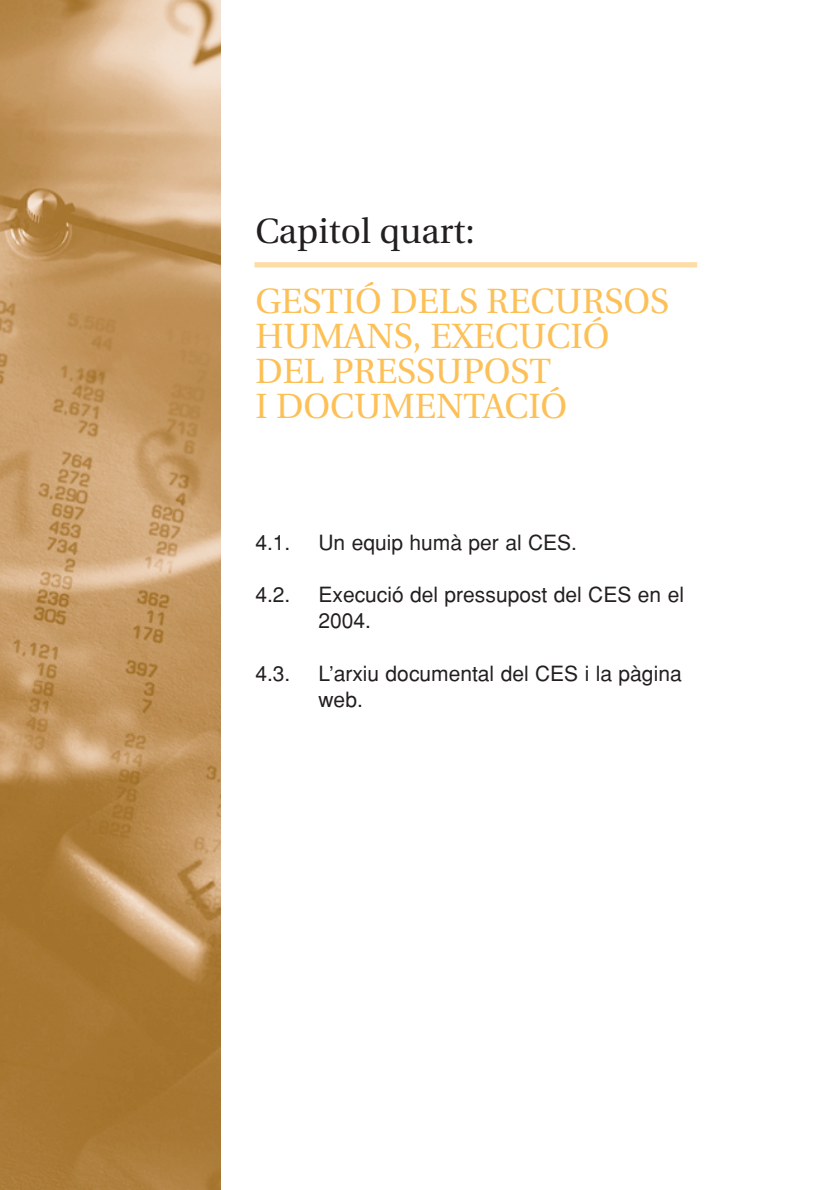
<style>
.page{position:relative;width:818px;height:1190px;background:#fff}
.page>*{position:absolute;margin:0;border:0;box-sizing:border-box;transform-origin:0 0}
.t1{font:35px/35px "Utopia";color:#fdc056}
.t2{font:35px "Utopia";color:#231f20}
.t3{font:21px/26.2px "Helvetica";color:#231f20}
</style>
<div class="page">
<div style="left:254px;top:262px;width:443px;height:5px;background:#fedca6"></div>
<img style="left:1px;top:0;width:219px;height:1190px">
<h1 class="t2" style="left:255px;top:217px;width:221px">Capitol quart:</h1>
<h1 class="t1" style="left:255px;top:287px;width:415px">GESTIÓ DELS RECURSOS<br>HUMANS, EXECUCIÓ<br>DEL PRESSUPOST<br>I DOCUMENTACIÓ</h1>
<p class="t3" style="left:255px;top:531px;width:37px">4.1.</p>
<p class="t3" style="left:318px;top:531px;width:260px">Un equip humà per al CES.</p>
<p class="t3" style="left:255px;top:584px;width:37px">4.2.</p>
<p class="t3" style="left:318px;top:584px;width:367px">Execució del pressupost del CES en el<br>2004.</p>
<p class="t3" style="left:255px;top:662px;width:37px">4.3.</p>
<p class="t3" style="left:318px;top:662px;width:364px">L’arxiu documental del CES i la pàgina web.</p>
</div>
